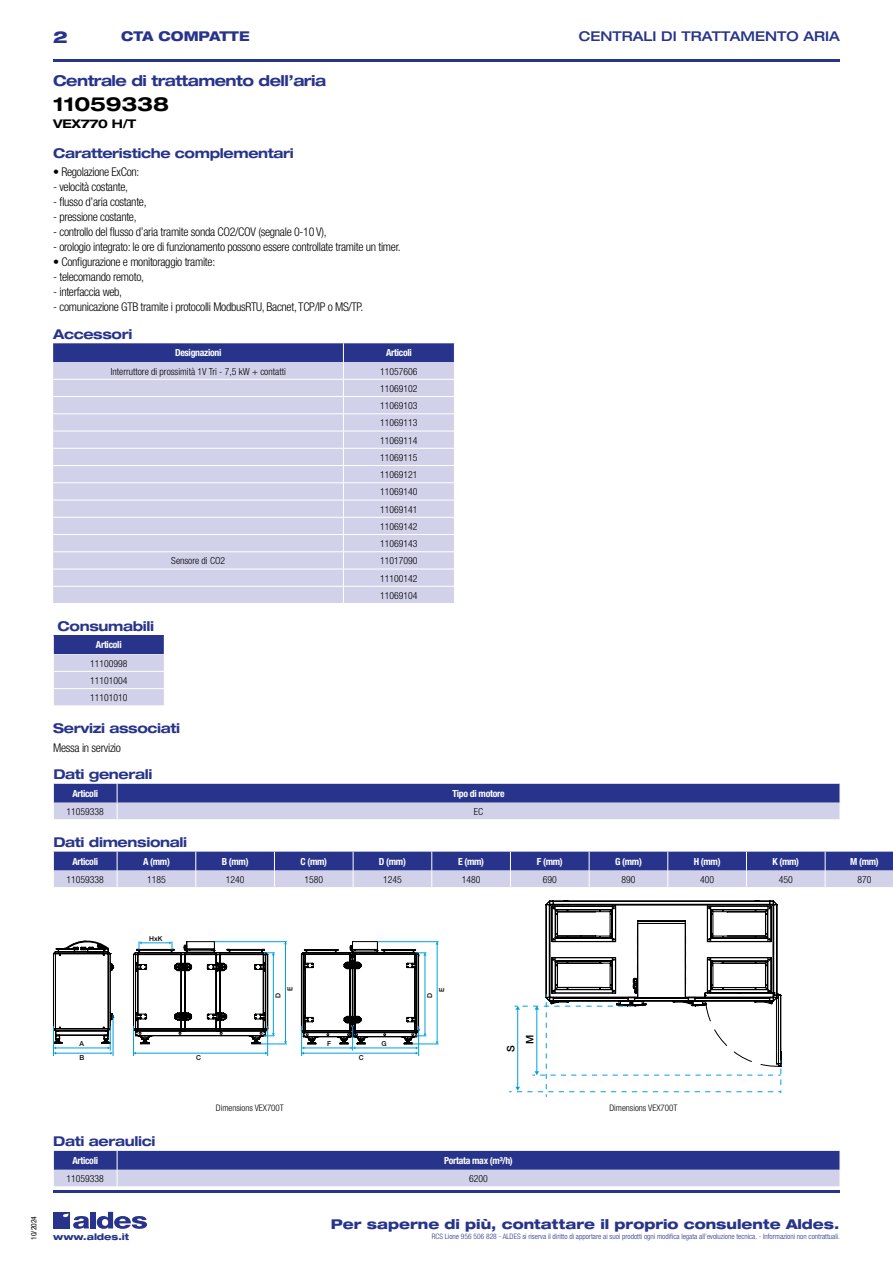
<style>
.page{position:relative;width:893px;height:1263px;background:#fff}
.page>*{position:absolute;margin:0;border:0;box-sizing:border-box;transform-origin:0 0}
.t1{font:700 expanded 19.5px "Helvetica Neue LT Std";letter-spacing:-.01em;color:#000}
.t2{font:800 expanded 16.5px "Helvetica Neue LT Std";color:#28348b}
.t3{font:700 expanded 15px "Helvetica Neue LT Std";letter-spacing:-.035em;color:#28348b}
.t4{font:700 expanded 13.5px "Helvetica Neue LT Std";letter-spacing:-.025em;color:#28348b}
.t5{font:800 expanded 13.5px "Helvetica Neue LT Std";color:#28348b}
.t6{font:500 expanded 13.5px "Helvetica Neue LT Std";color:#28348b}
.t7{font:800 expanded 13.5px "Helvetica Neue LT Std";color:#28348b;scale:.95 1}
.t8{font:300 condensed 12px "Helvetica Neue LT Std";letter-spacing:-.025em;color:#000}
.t9{font:700 expanded 12px "Helvetica Neue LT Std";letter-spacing:-.025em;color:#000}
.t10{font:500 10.35px "Helvetica Neue";color:#000}
.t11{font:300 condensed 9.75px/17.2px "Helvetica Neue";color:#000;text-align:justify}
.t12{font:700 condensed 9.75px "Helvetica Neue LT Std";letter-spacing:-.03em;color:#fff}
.t13{font:300 condensed 9px "Helvetica Neue LT Std";color:#000}
.t14{font:800 expanded 9px "Helvetica Neue LT Std";color:#28348b}
.t15{font:300 condensed 7.5px "Helvetica Neue LT Std";color:#28348b}
.t16{font:condensed 7.5px "Helvetica Neue LT Std";color:#000}
.t17{font:500 6.9px/13.5px "Helvetica Neue";color:#000}
</style>
<div class="page">
<div style="left:53px;top:1212px;width:17px;height:16px;background:#28348b"></div>
<div style="left:90px;top:1212px;width:6px;height:16px;background:#28348b"></div>
<svg style="left:97px;top:1212px;width:50px;height:17px"></svg>
<svg style="left:63px;top:1213px;width:26px;height:16px"></svg>
<hr style="left:53px;top:59px;width:787px;height:2px;background:#28348b">
<hr style="left:53px;top:1190px;width:787px;height:2px;background:#28348b">
<svg style="left:53px;top:343px;width:402px;height:260px;background:#c8c8e4"></svg>
<svg style="left:53px;top:635px;width:111px;height:71px;background:#a7a9d1"></svg>
<svg style="left:53px;top:784px;width:787px;height:35px;background:#787eb8"></svg>
<svg style="left:53px;top:852px;width:840px;height:35px;background:#7c82ba"></svg>
<hr style="left:53px;top:1026px;width:1px;height:30px;background:#009fe3">
<hr style="left:133px;top:1026px;width:1px;height:30px;background:#009fe3">
<hr style="left:267px;top:1026px;width:1px;height:30px;background:#009fe3">
<hr style="left:301px;top:1026px;width:1px;height:30px;background:#009fe3">
<hr style="left:418px;top:1026px;width:1px;height:30px;background:#009fe3">
<hr style="left:113px;top:1015px;width:1px;height:41px;background:#009fe3">
<svg style="left:53px;top:940px;width:386px;height:115px"></svg>
<svg style="left:509px;top:900px;width:272px;height:197px"></svg>
<svg style="left:53px;top:1151px;width:787px;height:35px;background:#777db7"></svg>
<h2 class="t2" style="left:53px;top:26px;width:16px">2</h2>
<p class="t7" style="left:121px;top:28px;width:137px">CTA COMPATTE</p>
<p class="t6" style="left:579px;top:28px;width:263px">CENTRALI DI TRATTAMENTO ARIA</p>
<p class="t3" style="left:53px;top:71px;width:275px">Centrale di trattamento dell’aria</p>
<h1 class="t1" style="left:53px;top:92px;width:117px">11059338</h1>
<p class="t9" style="left:53px;top:116px;width:85px">VEX770 H/T</p>
<p class="t4" style="left:53px;top:145px;width:242px">Caratteristiche complementari</p>
<p class="t8" style="left:53px;top:164px;width:88px">• Regolazione ExCon:</p>
<p class="t8" style="left:53px;top:179px;width:76px">- velocità costante,</p>
<p class="t8" style="left:53px;top:194px;width:95px">- flusso d’aria costante,</p>
<p class="t8" style="left:53px;top:209px;width:85px">- pressione costante,</p>
<p class="t8" style="left:53px;top:224px;width:275px">- controllo del flusso d’aria tramite sonda CO2/COV (segnale 0-10 V),</p>
<p class="t8" style="left:53px;top:239px;width:349px">- orologio integrato: le ore di funzionamento possono essere controllate tramite un timer.</p>
<p class="t8" style="left:53px;top:254px;width:164px">• Configurazione e monitoraggio tramite:</p>
<p class="t8" style="left:53px;top:269px;width:92px">- telecomando remoto,</p>
<p class="t8" style="left:53px;top:284px;width:71px">- interfaccia web,</p>
<p class="t8" style="left:53px;top:299px;width:312px">- comunicazione GTB tramite i protocolli ModbusRTU, Bacnet, TCP/IP o MS/TP.</p>
<p class="t4" style="left:53px;top:325px;width:81px">Accessori</p>
<p class="t12" style="left:175px;top:347px;width:48px">Designazioni</p>
<p class="t12" style="left:386px;top:347px;width:27px">Articoli</p>
<p class="t11" style="left:111px;top:362px;width:177px">Interruttore di prossimità 1V Tri - 7,5 kW + contatti</p>
<p class="t11" style="left:380px;top:362px;width:39px">11057606<br>11069102<br>11069103<br>11069113<br>11069114<br>11069115<br>11069121<br>11069140<br>11069141<br>11069142<br>11069143</p>
<p class="t11" style="left:171px;top:552px;width:55px">Sensore di CO2</p>
<p class="t11" style="left:380px;top:552px;width:39px">11017090<br>11100142<br>11069104</p>
<p class="t4" style="left:58px;top:617px;width:98px">Consumabili</p>
<p class="t12" style="left:96px;top:639px;width:27px">Articoli</p>
<p class="t11" style="left:90px;top:654px;width:39px">11100998<br>11101004<br>11101010</p>
<p class="t4" style="left:53px;top:719px;width:129px">Servizi associati</p>
<p class="t8" style="left:53px;top:741px;width:69px">Messa in servizio</p>
<p class="t4" style="left:53px;top:766px;width:101px">Dati generali</p>
<p class="t12" style="left:72px;top:787px;width:27px">Articoli</p>
<p class="t12" style="left:453px;top:787px;width:53px">Tipo di motore</p>
<p class="t11" style="left:67px;top:803px;width:39px">11059338</p>
<p class="t11" style="left:474px;top:803px;width:11px">EC</p>
<p class="t4" style="left:53px;top:834px;width:135px">Dati dimensionali</p>
<p class="t12" style="left:72px;top:855px;width:27px">Articoli</p>
<p class="t12" style="left:143px;top:855px;width:28px">A (mm)</p>
<p class="t12" style="left:222px;top:855px;width:28px">B (mm)</p>
<p class="t12" style="left:300px;top:855px;width:28px">C (mm)</p>
<p class="t12" style="left:379px;top:855px;width:29px">D (mm)</p>
<p class="t12" style="left:458px;top:855px;width:28px">E (mm)</p>
<p class="t12" style="left:537px;top:855px;width:27px">F (mm)</p>
<p class="t12" style="left:615px;top:855px;width:28px">G (mm)</p>
<p class="t12" style="left:694px;top:855px;width:28px">H (mm)</p>
<p class="t12" style="left:772px;top:855px;width:28px">K (mm)</p>
<p class="t12" style="left:850px;top:855px;width:30px">M (mm)</p>
<p class="t11" style="left:67px;top:871px;width:39px">11059338</p>
<p class="t11" style="left:147px;top:871px;width:20px">1185</p>
<p class="t11" style="left:226px;top:871px;width:20px">1240</p>
<p class="t11" style="left:304px;top:871px;width:20px">1580</p>
<p class="t11" style="left:383px;top:871px;width:20px">1245</p>
<p class="t11" style="left:462px;top:871px;width:20px">1480</p>
<p class="t11" style="left:543px;top:871px;width:16px">690</p>
<p class="t11" style="left:621px;top:871px;width:16px">890</p>
<p class="t11" style="left:700px;top:871px;width:16px">400</p>
<p class="t11" style="left:779px;top:871px;width:16px">450</p>
<p class="t11" style="left:857px;top:871px;width:16px">870</p>
<p class="t17" style="left:149px;top:932px;width:15px">HxK</p>
<p class="t17" style="left:80px;top:1037px;width:6px">A<br>B</p>
<p class="t17" style="left:196px;top:1051px;width:6px">C</p>
<p class="t17" style="left:283px;top:991px;width:6px;rotate:-90deg">E</p>
<p class="t17" style="left:271px;top:997px;width:6px;rotate:-90deg">D</p>
<p class="t17" style="left:327px;top:1037px;width:6px">F</p>
<p class="t17" style="left:381px;top:1037px;width:7px">G</p>
<p class="t17" style="left:359px;top:1051px;width:6px">C</p>
<p class="t17" style="left:435px;top:991px;width:6px;rotate:-90deg">E</p>
<p class="t17" style="left:423px;top:998px;width:6px;rotate:-90deg">D</p>
<p class="t10" style="left:505px;top:1051px;width:8px;rotate:-90deg">S</p>
<p class="t10" style="left:524px;top:1044px;width:11px;rotate:-90deg">M</p>
<p class="t16" style="left:29px;top:1240px;width:25px;rotate:-90deg">10/2024</p>
<p class="t13" style="left:216px;top:1102px;width:70px">Dimensions VEX700T</p>
<p class="t13" style="left:609px;top:1102px;width:70px">Dimensions VEX700T</p>
<p class="t4" style="left:53px;top:1132px;width:104px">Dati aeraulici</p>
<p class="t12" style="left:72px;top:1154px;width:27px">Articoli</p>
<p class="t12" style="left:444px;top:1154px;width:70px">Portata max (m³/h)</p>
<p class="t11" style="left:66px;top:1170px;width:39px">11059338</p>
<p class="t11" style="left:469px;top:1170px;width:20px">6200</p>
<p class="t5" style="left:331px;top:1215px;width:510px">Per saperne di più, contattare il proprio consulente Aldes.</p>
<p class="t14" style="left:53px;top:1231px;width:78px">www.aldes.it</p>
<p class="t15" style="left:432px;top:1232px;width:410px">RCS Lione 956 506 828 - ALDES si riserva il diritto di apportare ai suoi prodotti ogni modifica legata all’evoluzione tecnica. - Informazioni non contrattuali.</p>
</div>
